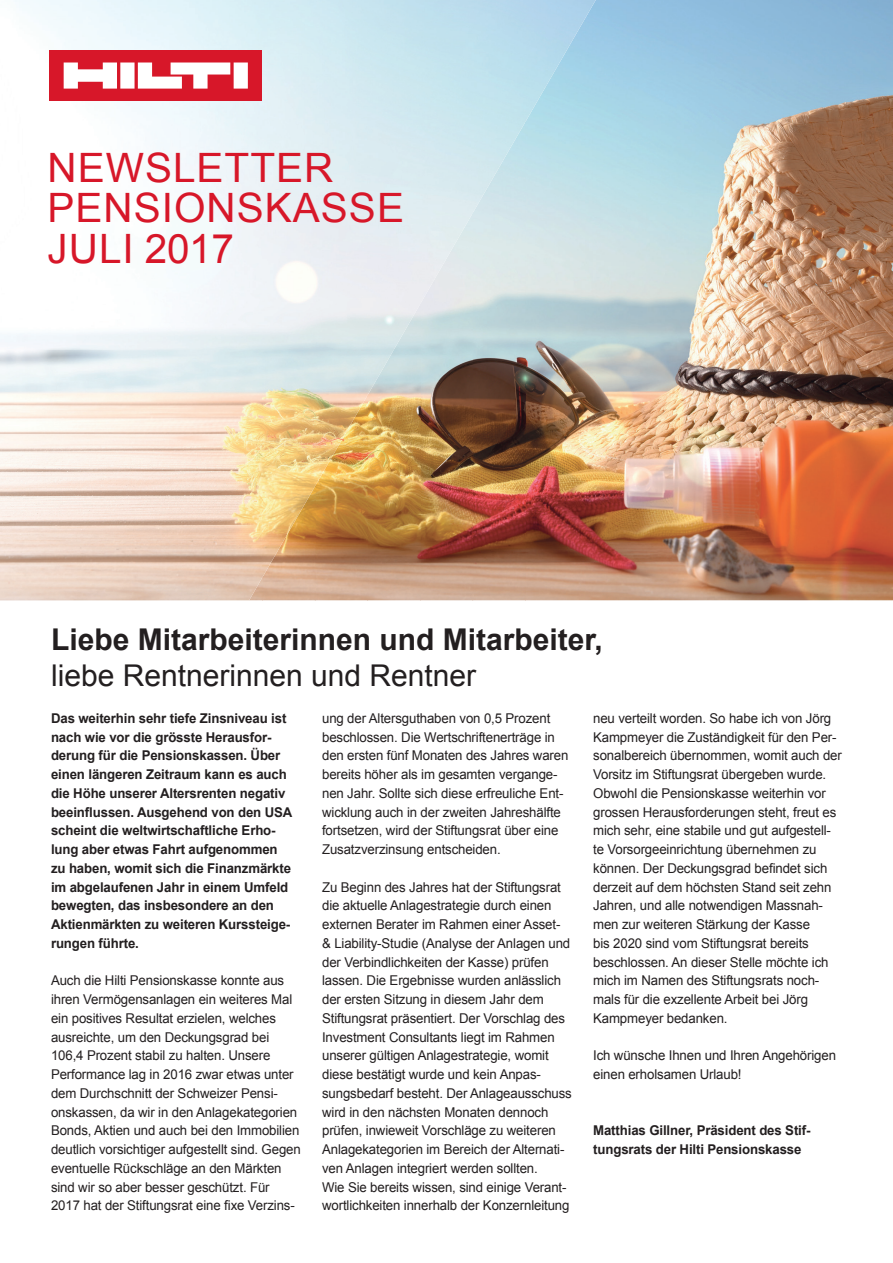
<style>
.page{position:relative;width:893px;height:1263px;background:#fff}
.page>*{position:absolute;margin:0;border:0;box-sizing:border-box;transform-origin:0 0}
.t1{font:40.5px/40.5px "Arial";letter-spacing:.025em;color:#d71729}
.t2{font:700 30px "Arial";color:#231f20}
.t3{font:30px "Arial";color:#231f20}
.t4{font:13.5px/18.8px "Arial";letter-spacing:-.01em;color:#231f20}
.t5{font:700 13.5px/18.8px "Arial";letter-spacing:-.01em;color:#231f20}
</style>
<div class="page">
<img style="left:526px;top:0;width:367px;height:600px">
<img style="left:473px;top:200px;width:53px;height:400px">
<img style="left:421px;top:301px;width:52px;height:299px">
<img style="left:368px;top:351px;width:53px;height:249px">
<img style="left:316px;top:451px;width:52px;height:149px">
<img style="left:298px;top:517px;width:18px;height:83px">
<img style="left:347px;top:0;width:200px;height:200px">
<img style="left:546px;top:0;width:50px;height:86px">
<img style="left:347px;top:300px;width:76px;height:51px">
<img style="left:0;top:350px;width:298px;height:250px">
<img style="left:297px;top:350px;width:97px;height:101px">
<img style="left:297px;top:450px;width:39px;height:67px">
<div style="left:49px;top:50px;width:213px;height:51px;background:#d71729"></div>
<svg style="left:64px;top:63px;width:184px;height:26px"></svg>
<h1 class="t1" style="left:47px;top:147px;width:358px">NEWSLETTER<br>PENSIONSKASSE<br>JULI 2017</h1>
<h2 class="t2" style="left:51px;top:618px;width:553px">Liebe Mitarbeiterinnen und Mitarbeiter,</h2>
<h2 class="t3" style="left:51px;top:655px;width:427px">liebe Rentnerinnen und Rentner</h2>
<p class="t5" style="left:51px;top:709px;width:243px">Das weiterhin sehr tiefe Zinsniveau ist nach wie vor die grösste Herausfor&shy;derung für die Pensionskassen. Über einen längeren Zeitraum kann es auch die Höhe unserer Altersrenten negativ beeinflussen. Ausgehend von den USA scheint die weltwirtschaftliche Erho&shy;lung aber etwas Fahrt aufgenommen zu haben, womit sich die Finanzmärkte im abgelaufenen Jahr in einem Umfeld bewegten, das insbesondere an den Aktienmärkten zu weiteren Kurssteige&shy;rungen führte.</p>
<p class="t4" style="left:51px;top:971px;width:251px">Auch die Hilti Pensionskasse konnte aus ihren Vermögensanlagen ein weiteres Mal ein positives Resultat erzielen, welches ausreichte, um den Deckungsgrad bei 106,4 Prozent stabil zu halten. Unsere Performance lag in 2016 zwar etwas unter dem Durchschnitt der Schweizer Pensi&shy;onskassen, da wir in den Anlagekategorien Bonds, Aktien und auch bei den Immobilien deutlich vorsichtiger aufgestellt sind. Gegen eventuelle Rückschläge an den Märkten sind wir so aber besser geschützt. Für 2017 hat der Stiftungsrat eine fixe Verzins-</p>
<p class="t4" style="left:593px;top:709px;width:250px">neu verteilt worden. So habe ich von Jörg Kampmeyer die Zuständigkeit für den Per&shy;sonalbereich übernommen, womit auch der Vorsitz im Stiftungsrat übergeben wurde.<br>Obwohl die Pensionskasse weiterhin vor grossen Herausforderungen steht, freut es mich sehr, eine stabile und gut aufgestell&shy;te Vorsorgeeinrichtung übernehmen zu können. Der Deckungsgrad befindet sich derzeit auf dem höchsten Stand seit zehn Jahren, und alle notwendigen Massnah&shy;men zur weiteren Stärkung der Kasse<br>bis 2020 sind vom Stiftungsrat bereits beschlossen. An dieser Stelle möchte ich mich im Namen des Stiftungsrats noch&shy;mals für die exzellente Arbeit bei Jörg Kampmeyer bedanken.</p>
<p class="t4" style="left:593px;top:1046px;width:244px">Ich wünsche Ihnen und Ihren Angehörigen einen erholsamen Urlaub!</p>
<p class="t4" style="left:322px;top:709px;width:248px">ung der Altersguthaben von 0,5 Prozent beschlossen. Die Wertschriftenerträge in den ersten fünf Monaten des Jahres waren bereits höher als im gesamten vergange&shy;nen Jahr. Sollte sich diese erfreuliche Ent&shy;wicklung auch in der zweiten Jahreshälfte fortsetzen, wird der Stiftungsrat über eine Zusatzverzinsung entscheiden.</p>
<p class="t4" style="left:322px;top:877px;width:251px">Zu Beginn des Jahres hat der Stiftungsrat die aktuelle Anlagestrategie durch einen externen Berater im Rahmen einer Asset-&amp; Liability-Studie (Analyse der Anlagen und der Verbindlichkeiten der Kasse) prüfen lassen. Die Ergebnisse wurden anlässlich der ersten Sitzung in diesem Jahr dem Stiftungsrat präsentiert. Der Vorschlag des Investment Consultants liegt im Rahmen unserer gültigen Anlagestrategie, womit diese bestätigt wurde und kein Anpas&shy;sungsbedarf besteht. Der Anlageausschuss wird in den nächsten Monaten dennoch prüfen, inwieweit Vorschläge zu weiteren Anlagekategorien im Bereich der Alternati&shy;ven Anlagen integriert werden sollten.<br>Wie Sie bereits wissen, sind einige Verant&shy;wortlichkeiten innerhalb der Konzernleitung</p>
<p class="t5" style="left:593px;top:1121px;width:219px">Matthias Gillner, Präsident des Stif&shy;tungsrats der Hilti Pensionskasse</p>
</div>
